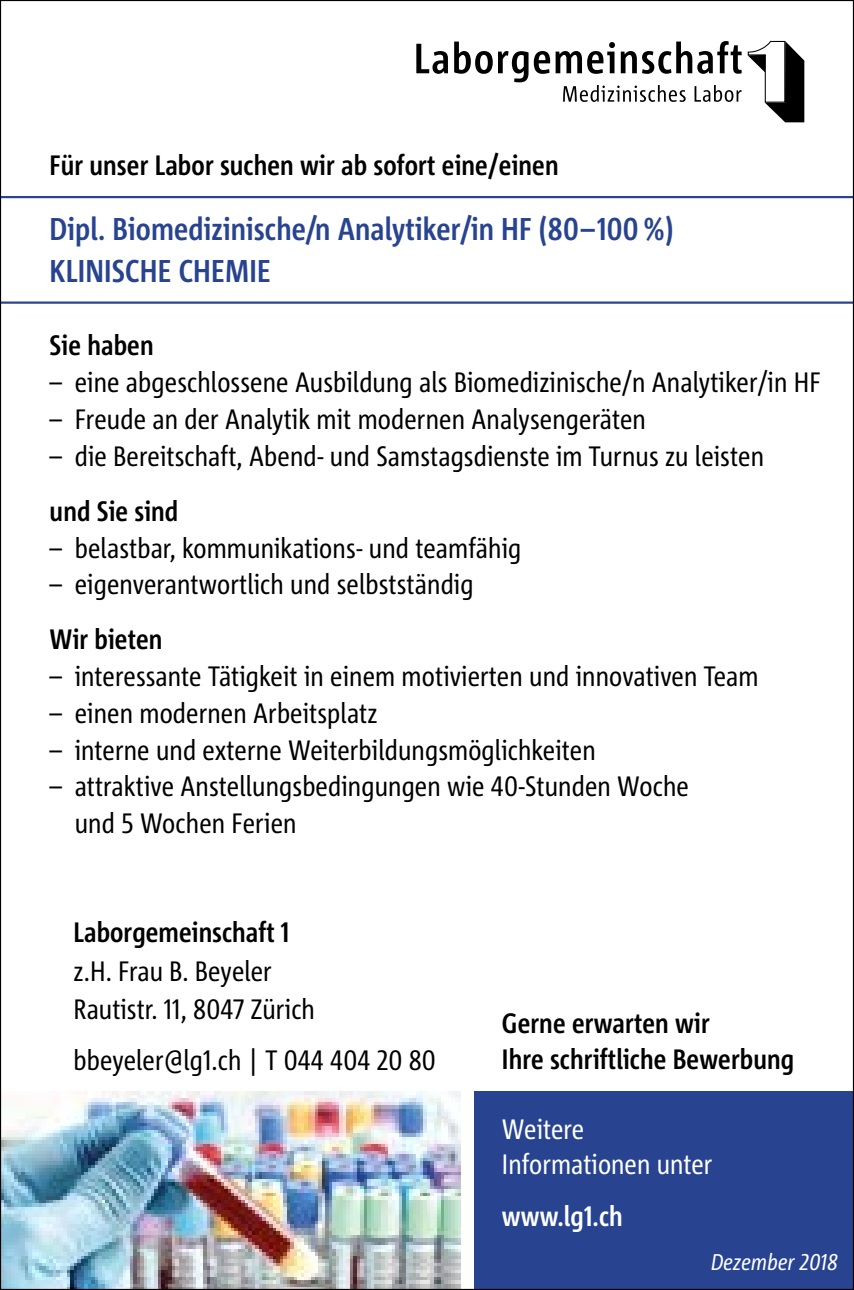
<style>
.page{position:relative;width:854px;height:1290px;background:#fff}
.page>*{position:absolute;margin:0;border:0;box-sizing:border-box;transform-origin:0 0}
.t1{font:700 31.5px/42px "Corpid Cd LF";letter-spacing:.005em;color:#284490}
.t2{font:28px/36.8px "Corpid Cd LF";letter-spacing:.005em;color:#000}
.t3{font:700 28px/36.8px "Corpid Cd LF";letter-spacing:.005em;color:#000}
.t4{font:28px/35px "Corpid Cd LF";letter-spacing:.005em;color:#fff}
.t5{font:700 28px "Corpid Cd LF";letter-spacing:.005em;color:#fff}
.t6{font:italic 22.75px "Corpid Cd LF";letter-spacing:.005em;color:#fff}
</style>
<div class="page">
<img style="left:2px;top:1091px;width:458px;height:197px">
<div style="left:474px;top:1091px;width:379px;height:199px;background:#284490"></div>
<hr style="left:0;top:196px;width:853px;height:2px;background:#284490">
<hr style="left:0;top:301px;width:853px;height:3px;background:#284490">
<svg style="left:747px;top:41px;width:57px;height:81px"></svg>
<svg style="left:416px;top:44px;width:32px;height:30px"></svg>
<svg style="left:454px;top:42px;width:38px;height:32px"></svg>
<svg style="left:498px;top:41px;width:243px;height:61px"></svg>
<p class="t3" style="left:50px;top:147px;width:510px">Für unser Labor suchen wir ab sofort eine/einen</p>
<p class="t1" style="left:50px;top:208px;width:625px">Dipl. Biomedizinische/n Analytiker/in HF (80–100 %)<br>KLINISCHE CHEMIE</p>
<p class="t3" style="left:50px;top:328px;width:105px">Sie haben</p>
<p class="t2" style="left:50px;top:364px;width:772px">– eine abgeschlossene Ausbildung als Biomedizinische/n Analytiker/in HF</p>
<p class="t2" style="left:50px;top:401px;width:597px">– Freude an der Analytik mit modernen Analysengeräten</p>
<p class="t2" style="left:50px;top:438px;width:715px">– die Bereitschaft, Abend- und Samstagsdienste im Turnus zu leisten</p>
<p class="t3" style="left:50px;top:493px;width:130px">und Sie sind</p>
<p class="t2" style="left:50px;top:530px;width:473px">– belastbar, kommunikations- und teamfähig</p>
<p class="t2" style="left:50px;top:566px;width:425px">– eigenverantwortlich und selbstständig</p>
<p class="t3" style="left:50px;top:621px;width:114px">Wir bieten</p>
<p class="t2" style="left:50px;top:658px;width:710px">– interessante Tätigkeit in einem motivierten und innovativen Team</p>
<p class="t2" style="left:50px;top:695px;width:329px">– einen modernen Arbeitsplatz</p>
<p class="t2" style="left:50px;top:732px;width:547px">– interne und externe Weiterbildungsmöglichkeiten</p>
<p class="t2" style="left:75px;top:768px;width:615px;text-indent:-25px">– attraktive Anstellungsbedingungen wie 40-Stunden Woche und 5 Wochen Ferien</p>
<p class="t3" style="left:74px;top:914px;width:217px">Laborgemeinschaft 1</p>
<p class="t2" style="left:74px;top:952px;width:243px;line-height:38.5px">z.H. Frau B. Beyeler<br>Rautistr. 11, 8047 Zürich</p>
<p class="t2" style="left:74px;top:1042px;width:364px">bbeyeler@lg1.ch | T 044 404 20 80</p>
<p class="t3" style="left:502px;top:1005px;width:294px">Gerne erwarten wir<br>Ihre schriftliche Bewerbung</p>
<p class="t4" style="left:502px;top:1111px;width:212px">Weitere<br>Informationen unter</p>
<p class="t5" style="left:502px;top:1201px;width:122px">www.lg1.ch</p>
<p class="t6" style="left:710px;top:1249px;width:128px">Dezember 2018</p>
</div>
